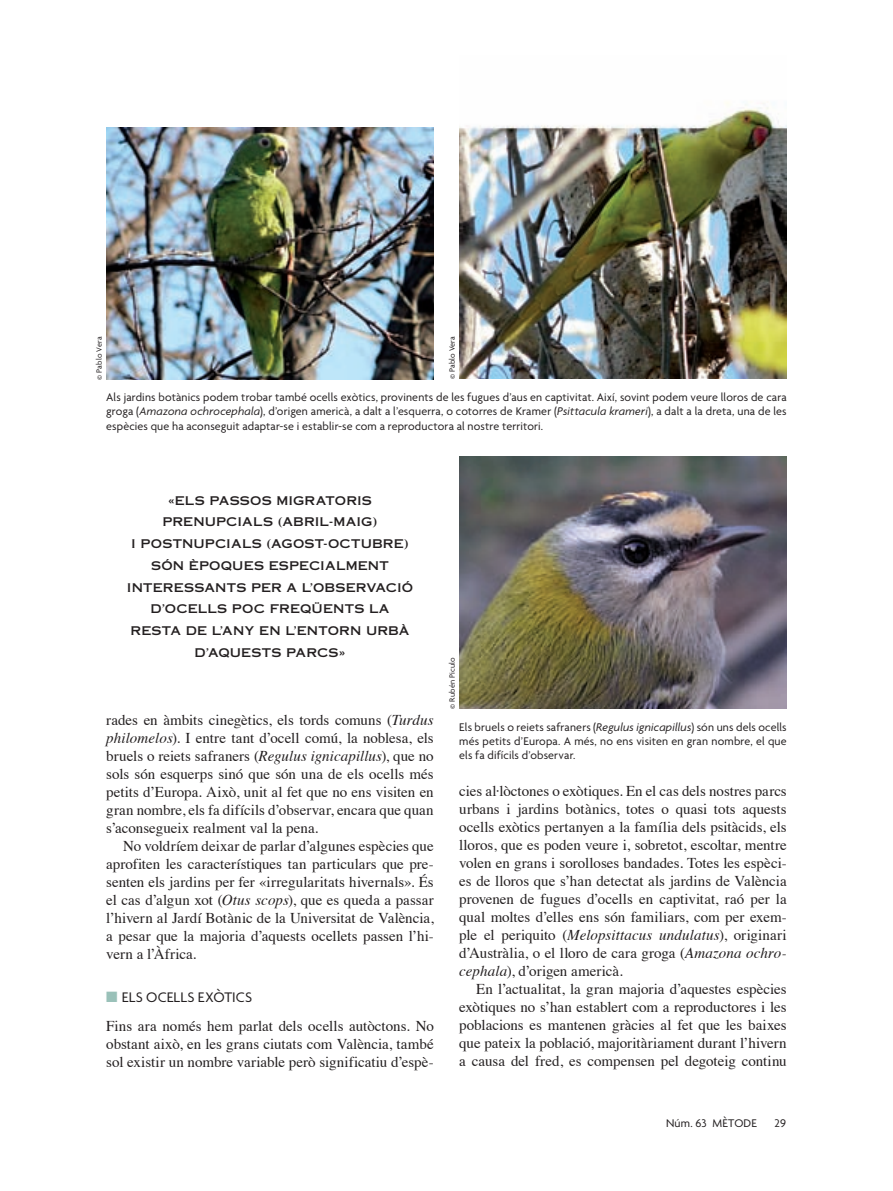
<style>
.page{position:relative;width:893px;height:1191px;background:#fff}
.page>*{position:absolute;margin:0;border:0;box-sizing:border-box;transform-origin:0 0}
.t1{font:15px/18px "Times";color:#231f20;text-align:justify}
.t2{font:15px "Agenda";letter-spacing:.01em;color:#231f20}
.t3{font:12px/14.2px "Agenda";letter-spacing:.015em;color:#231f20;text-align:justify}
.t4{font:12px/21.8px "Copperplate Thirty One AB";letter-spacing:.015em;color:#231f20;text-align:center}
.t5{font:8.25px "Agenda";letter-spacing:.02em;color:#231f20}
.s1{font-style:italic}
.s2{color:#9ac1b9}
</style>
<div class="page">
<img style="left:106px;top:128px;width:328px;height:252px">
<img style="left:459px;top:102px;width:328px;height:277px">
<img style="left:459px;top:456px;width:328px;height:252px">
<p class="t5" style="left:96px;top:379px;width:45px;rotate:-90deg">© Pablo Vera</p>
<p class="t5" style="left:449px;top:379px;width:45px;rotate:-90deg">© Pablo Vera</p>
<p class="t3" style="left:106px;top:391px;width:682px">Als jardins botànics podem trobar també ocells exòtics, provinents de les fugues d’aus en captivitat. Així, sovint podem veure lloros de cara groga (<span class="s1">Amazona ochrocephala</span>), d’origen americà, a dalt a l’esquerra, o cotorres de Kramer (<span class="s1">Psittacula krameri</span>), a dalt a la dreta, una de les espècies que ha aconseguit adaptar-se i establir-se com a reproductora al nostre territori.</p>
<p class="t4" style="left:127px;top:489px;width:288px">«ELS PASSOS MIGRATORIS<br>PRENUPCIALS (ABRIL-MAIG)<br>I POSTNUPCIALS (AGOST-OCTUBRE)<br>SÓN ÈPOQUES ESPECIALMENT<br>INTERESSANTS PER A L’OBSERVACIÓ<br>D’OCELLS POC FREQÜENTS LA<br>RESTA DE L’ANY EN L’ENTORN URBÀ<br>D’AQUESTS PARCS»</p>
<p class="t1" style="left:106px;top:712px;width:329px">rades en àmbits cinegètics, els tords comuns (<span class="s1">Turdus philomelos</span>). I entre tant d’ocell comú, la noblesa, els bruels o reiets safraners (<span class="s1">Regulus ignicapillus</span>), que no sols són esquerps sinó que són una de els ocells més petits d’Europa. Això, unit al fet que no ens visiten en gran nombre, els fa difícils d’observar, encara que quan s’aconsegueix realment val la pena.</p>
<p class="t1" style="left:106px;top:838px;width:329px;text-indent:17px">No voldríem deixar de parlar d’algunes espècies que aprofiten les característiques tan particulars que pre&shy;senten els jardins per fer «irregularitats hivernals». És el cas d’algun xot (<span class="s1">Otus scops</span>), que es queda a passar l’hivern al Jardí Botànic de la Universitat de València, a pesar que la majoria d’aquests ocellets passen l’hi&shy;vern a l’Àfrica.</p>
<p class="t2" style="left:106px;top:991px;width:147px"><span class="s2">■</span> ELS OCELLS EXÒTICS</p>
<p class="t1" style="left:106px;top:1018px;width:329px">Fins ara només hem parlat dels ocells autòctons. No obstant això, en les grans ciutats com València, també sol existir un nombre variable però significatiu d’espè-</p>
<p class="t5" style="left:449px;top:708px;width:53px;rotate:-90deg">© Rubén Piculo</p>
<p class="t3" style="left:459px;top:720px;width:329px">Els bruels o reiets safraners (<span class="s1">Regulus ignicapillus</span>) són uns dels ocells més petits d’Europa. A més, no ens visiten en gran nombre, el que els fa difícils d’observar.</p>
<p class="t1" style="left:459px;top:783px;width:329px">cies al·lòctones o exòtiques. En el cas dels nostres parcs urbans i jardins botànics, totes o quasi tots aquests ocells exòtics pertanyen a la família dels psitàcids, els lloros, que es poden veure i, sobretot, escoltar, mentre volen en grans i sorolloses bandades. Totes les espèci&shy;es de lloros que s’han detectat als jardins de València provenen de fugues d’ocells en captivitat, raó per la qual moltes d’elles ens són familiars, com per exem&shy;ple el periquito (<span class="s1">Melopsittacus undulatus</span>), originari d’Austràlia, o el lloro de cara groga (<span class="s1">Amazona ochro&shy;cephala</span>), d’origen americà.</p>
<p class="t1" style="left:459px;top:981px;width:329px;text-indent:17px">En l’actualitat, la gran majoria d’aquestes espècies exòtiques no s’han establert com a reproductores i les poblacions es mantenen gràcies al fet que les baixes que pateix la població, majoritàriament durant l’hivern a causa del fred, es compensen pel degoteig continu</p>
<p class="t3" style="left:666px;top:1116px;width:92px">Núm. 63 MÈTODE</p>
<p class="t3" style="left:775px;top:1116px;width:13px">29</p>
</div>
